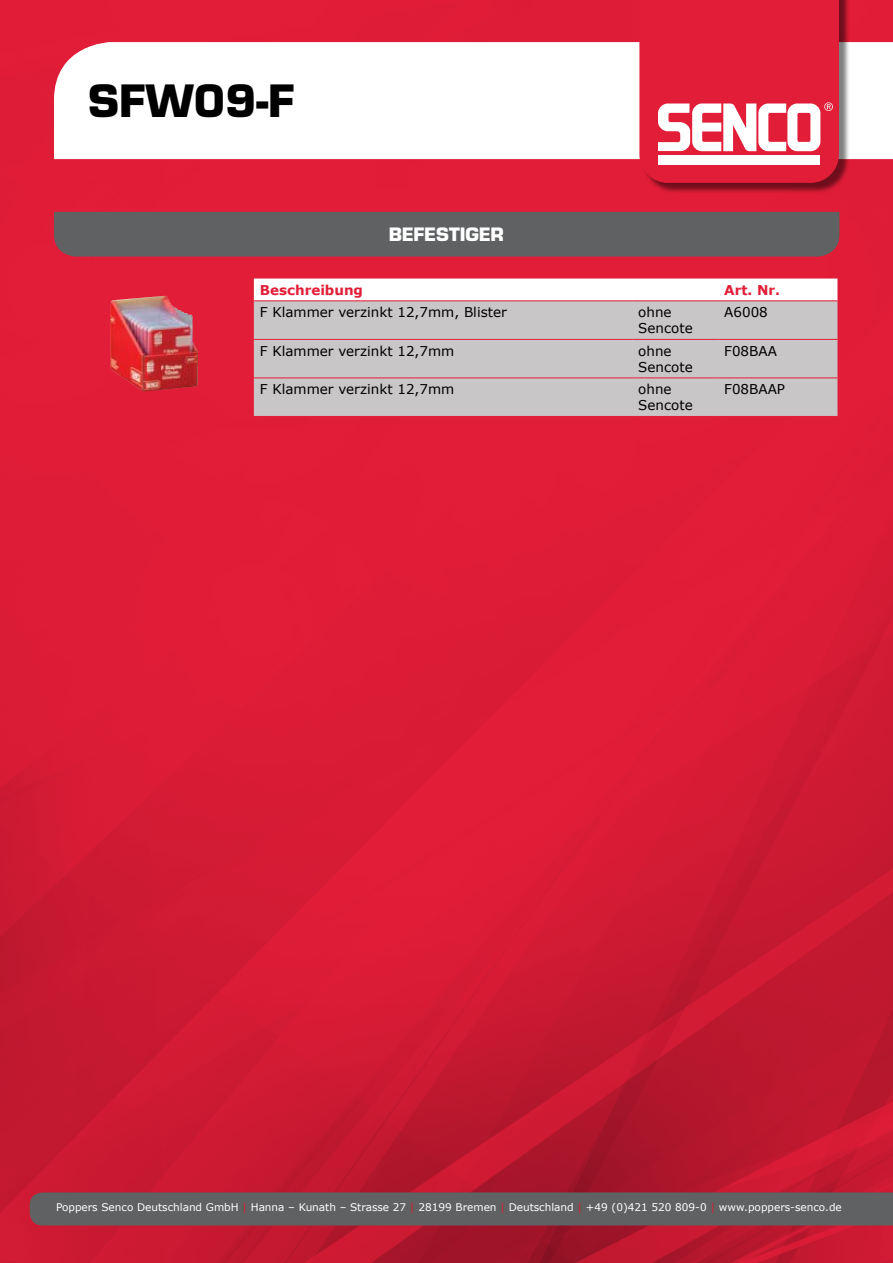
<style>
.page{position:relative;width:893px;height:1263px;background:#fff}
.page>*{position:absolute;margin:0;border:0;box-sizing:border-box;transform-origin:0 0}
.t1{font:700 43.5px "Eurostile LT Std";color:#000}
.t2{font:700 18px "Eurostile LT Std";letter-spacing:-.015em;color:#fff}
.t3{font:13.5px/16.2px "Verdana";color:#000}
.t4{font:700 13.5px "Verdana";color:#e21d38}
.t5{font:10.5px "Verdana";color:#fff}
.s1{color:#e21d38}
</style>
<div class="page">
<img style="left:0;top:0;width:893px;height:1263px">
<div style="left:30px;top:1192px;width:863px;height:33px;background:#5f6162"></div>
<svg style="left:254px;top:279px;width:583px;height:21px"></svg>
<div style="left:254px;top:301px;width:583px;height:115px;background:#c8c6c7"></div>
<hr style="left:254px;top:300px;width:378px;height:1px;background:#e21d38">
<hr style="left:632px;top:300px;width:86px;height:1px;background:#e21d38">
<hr style="left:718px;top:300px;width:119px;height:1px;background:#e21d38">
<hr style="left:254px;top:339px;width:378px;height:1px;background:#e21d38">
<hr style="left:632px;top:339px;width:86px;height:1px;background:#e21d38">
<hr style="left:718px;top:339px;width:119px;height:1px;background:#e21d38">
<hr style="left:254px;top:377px;width:378px;height:1px;background:#e21d38">
<hr style="left:632px;top:377px;width:86px;height:1px;background:#e21d38">
<hr style="left:718px;top:377px;width:119px;height:1px;background:#e21d38">
<hr style="left:254px;top:416px;width:378px;height:1px;background:#e21d38">
<hr style="left:632px;top:416px;width:86px;height:1px;background:#e21d38">
<hr style="left:718px;top:416px;width:119px;height:1px;background:#e21d38">
<div style="left:54px;top:212px;width:785px;height:45px;background:#5f6162"></div>
<img style="left:110px;top:296px;width:88px;height:96px">
<svg style="left:54px;top:42px;width:839px;height:117px"></svg>
<div style="left:641px;top:0;width:209px;height:193px;background:#000;opacity:.5"></div>
<svg style="left:639px;top:0;width:200px;height:183px"></svg>
<h1 class="t1" style="left:88px;top:74px;width:208px">SFW09-F</h1>
<h2 class="t2" style="left:389px;top:223px;width:117px">BEFESTIGER</h2>
<p class="t4" style="left:260px;top:281px;width:105px">Beschreibung</p>
<p class="t4" style="left:724px;top:281px;width:57px">Art. Nr.</p>
<p class="t3" style="left:260px;top:304px;width:248px">F Klammer verzinkt 12,7mm, Blister</p>
<p class="t3" style="left:638px;top:304px;width:56px">ohne<br>Sencote</p>
<p class="t3" style="left:724px;top:304px;width:45px">A6008</p>
<p class="t3" style="left:260px;top:343px;width:196px">F Klammer verzinkt 12,7mm</p>
<p class="t3" style="left:638px;top:343px;width:56px">ohne<br>Sencote</p>
<p class="t3" style="left:724px;top:343px;width:54px">F08BAA</p>
<p class="t3" style="left:260px;top:381px;width:196px">F Klammer verzinkt 12,7mm</p>
<p class="t3" style="left:638px;top:381px;width:56px">ohne<br>Sencote</p>
<p class="t3" style="left:724px;top:381px;width:62px">F08BAAP</p>
<p class="t5" style="left:56px;top:1200px;width:787px">Poppers Senco Deutschland GmbH <span class="s1">|</span> Hanna – Kunath – Strasse 27 <span class="s1">|</span> 28199 Bremen <span class="s1">|</span> Deutschland <span class="s1">|</span> +49 (0)421 520 809-0 <span class="s1">|</span> www.poppers-senco.de</p>
</div>
